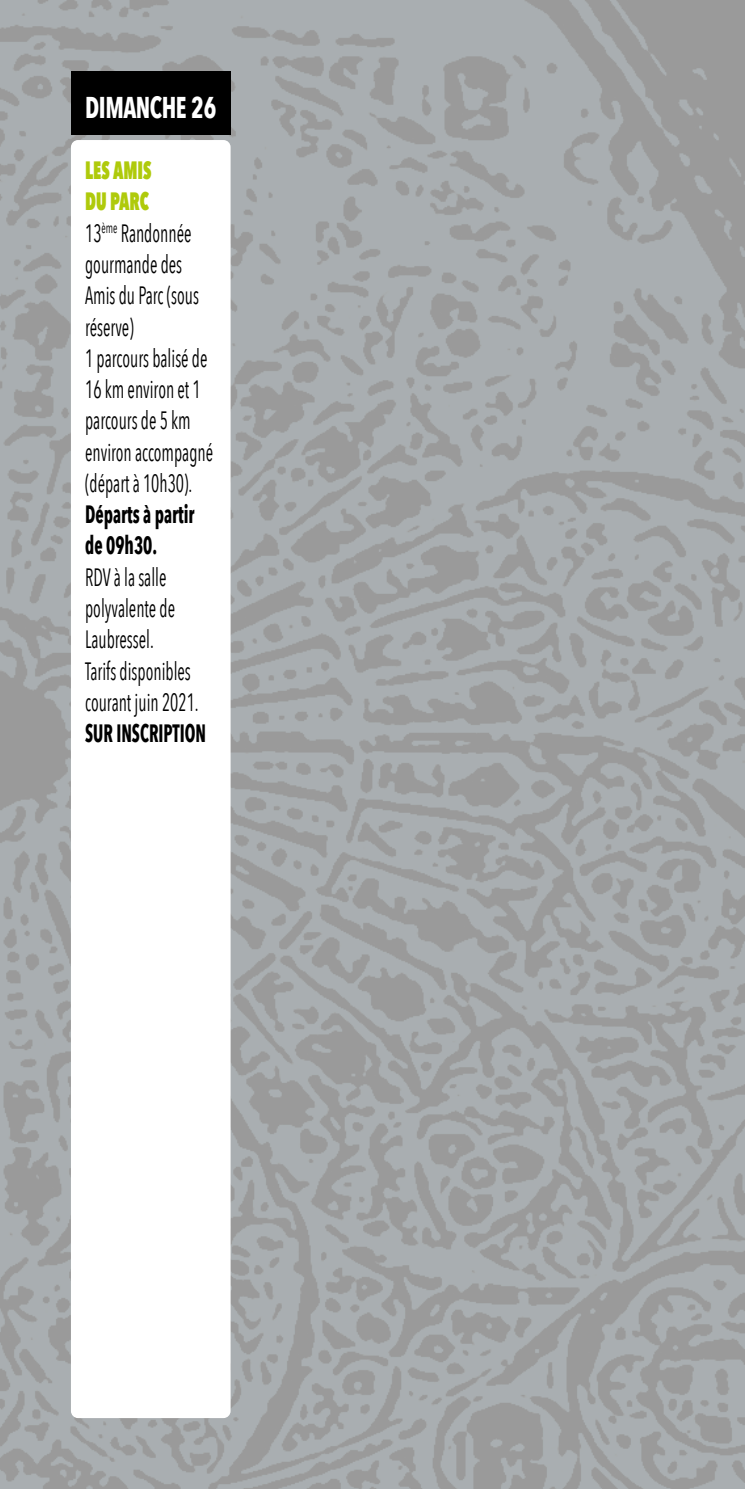
<style>
.page{position:relative;width:745px;height:1489px;background:#fff}
.page>*{position:absolute;margin:0;border:0;box-sizing:border-box;transform-origin:0 0}
.t1{font:700 30px "Avenir Next Condensed";letter-spacing:-.02em;color:#fff;scale:.8 1}
.t2{font:25px/31.2px "Avenir Next Condensed";color:#000;scale:.7 1}
.t3{font:700 25px/31.2px "Avenir Next Condensed";color:#000;scale:.7 1}
.s1{font-weight:800;color:#afca0b}
</style>
<div class="page">
<img style="left:0;top:0;width:744px;height:1488px">
<div style="left:71px;top:140px;width:159px;height:1277px;background:#fff;border-radius:7px"></div>
<div style="left:71px;top:71px;width:159px;height:64px;background:#000"></div>
<p class="t1" style="left:85px;top:89px;width:165px">DIMANCHE 26</p>
<p class="t2" style="left:85px;top:154px;width:184px"><span class="s1">LES AMIS<br>DU PARC<br></span>13<sup>ème</sup> Randonnée gourmande des<br>Amis du Parc (sous réserve)<br>1 parcours balisé de<br>16 km environ et 1 parcours de 5 km environ accompagné (départ à 10h30).</p>
<p class="t3" style="left:85px;top:498px;width:158px">Départs à partir de 09h30.</p>
<p class="t2" style="left:85px;top:560px;width:164px">RDV à la salle polyvalente de<br>Laubressel.<br>Tarifs disponibles courant juin 2021.</p>
<p class="t3" style="left:85px;top:717px;width:174px">SUR INSCRIPTION</p>
</div>
